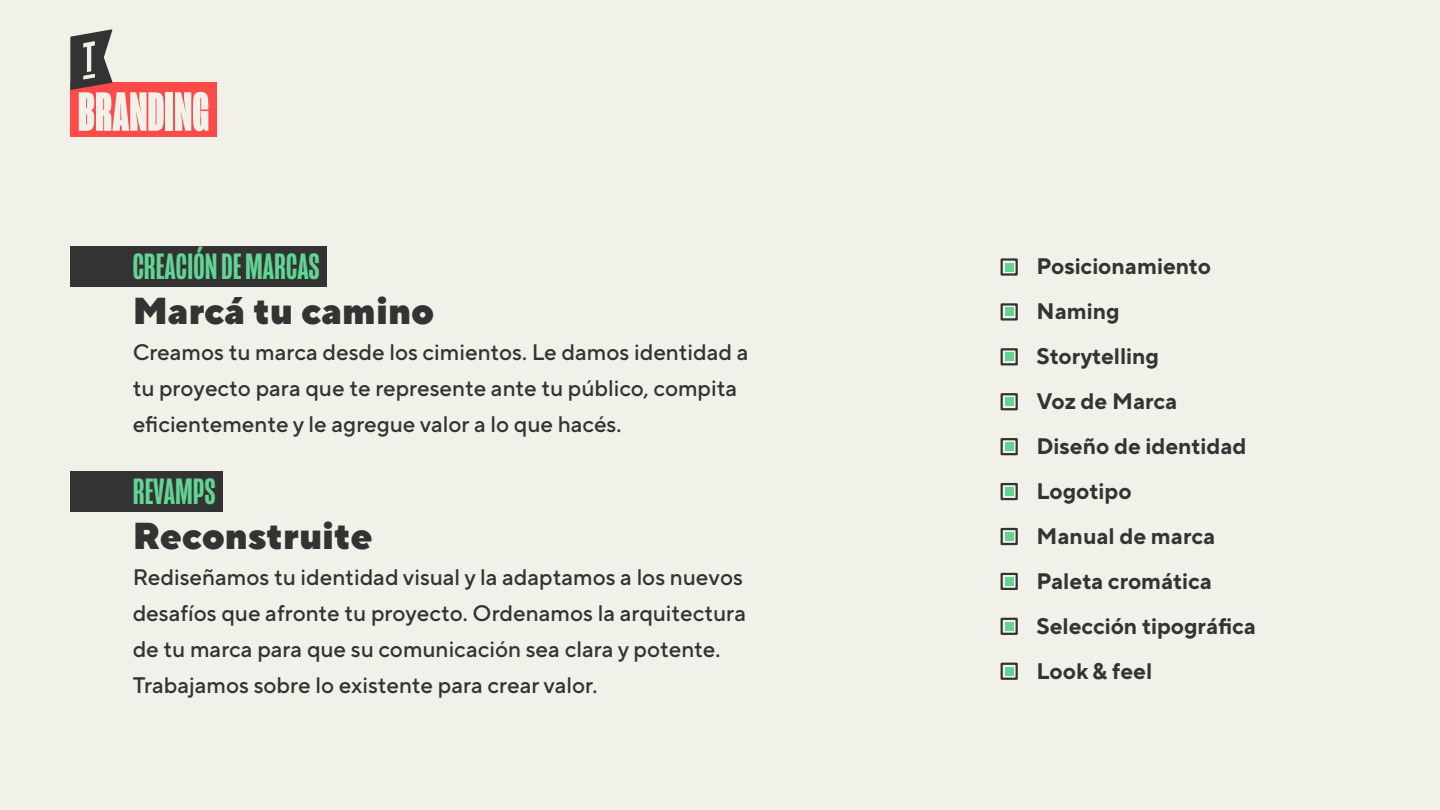
<style>
.page{position:relative;width:1440px;height:810px;background:#f2f1e9}
.page>*{position:absolute;margin:0;border:0;box-sizing:border-box;transform-origin:0 0}
.t1{font:900 56.55px "Mongoose";color:#f2f1e9}
.t2{font:900 37.5px "TT Norms Pro";color:#333}
.t3{font:500 37.5px "Mongoose";color:#62d493}
.t4{font:500 22.5px/36px "TT Norms Pro";color:#333}
.t5{font:700 22.5px/45px "TT Norms Pro";color:#333}
</style>
<div class="page">
<div style="left:70px;top:471px;width:153px;height:41px;background:#333"></div>
<div style="left:70px;top:246px;width:257px;height:41px;background:#333"></div>
<div style="left:1001px;top:303px;width:17px;height:18px;border:2px solid #333"></div>
<div style="left:1005px;top:308px;width:8px;height:8px;background:#62d493"></div>
<div style="left:1001px;top:348px;width:17px;height:17px;border:2px solid #333"></div>
<div style="left:1005px;top:353px;width:8px;height:8px;background:#62d493"></div>
<div style="left:1001px;top:393px;width:17px;height:17px;border:2px solid #333"></div>
<div style="left:1005px;top:397px;width:8px;height:9px;background:#62d493"></div>
<div style="left:1001px;top:438px;width:17px;height:17px;border:2px solid #333"></div>
<div style="left:1005px;top:442px;width:8px;height:9px;background:#62d493"></div>
<div style="left:1001px;top:483px;width:17px;height:17px;border:2px solid #333"></div>
<div style="left:1005px;top:487px;width:8px;height:9px;background:#62d493"></div>
<div style="left:1001px;top:528px;width:17px;height:17px;border:2px solid #333"></div>
<div style="left:1005px;top:532px;width:8px;height:9px;background:#62d493"></div>
<div style="left:1001px;top:573px;width:17px;height:17px;border:2px solid #333"></div>
<div style="left:1005px;top:577px;width:8px;height:9px;background:#62d493"></div>
<div style="left:1001px;top:618px;width:17px;height:17px;border:2px solid #333"></div>
<div style="left:1005px;top:622px;width:8px;height:9px;background:#62d493"></div>
<div style="left:1001px;top:258px;width:17px;height:18px;border:2px solid #333"></div>
<div style="left:1005px;top:263px;width:8px;height:8px;background:#62d493"></div>
<div style="left:1001px;top:663px;width:17px;height:17px;border:2px solid #333"></div>
<div style="left:1005px;top:667px;width:8px;height:9px;background:#62d493"></div>
<div style="left:70px;top:82px;width:146px;height:55px;background:#fe4b49"></div>
<svg style="left:70px;top:29px;width:43px;height:61px"></svg>
<h1 class="t1" style="left:78px;top:80px;width:133px">BRANDING</h1>
<h2 class="t3" style="left:133px;top:245px;width:189px">CREACIÓN DE MARCAS</h2>
<h2 class="t2" style="left:133px;top:286px;width:303px">Marcá tu camino</h2>
<p class="t4" style="left:133px;top:334px;width:617px">Creamos tu marca desde los cimientos. Le damos identidad a tu proyecto para que te represente ante tu público, compita eficientemente y le agregue valor a lo que hacés.</p>
<h2 class="t3" style="left:133px;top:470px;width:84px">REVAMPS</h2>
<h2 class="t2" style="left:133px;top:511px;width:241px">Reconstruite</h2>
<p class="t4" style="left:133px;top:559px;width:615px">Rediseñamos tu identidad visual y la adaptamos a los nuevos desafíos que afronte tu proyecto. Ordenamos la arquitectura de tu marca para que su comunicación sea clara y potente.<br>Trabajamos sobre lo existente para crear valor.</p>
<p class="t5" style="left:1037px;top:242px;width:221px">Posicionamiento<br>Naming<br>Storytelling<br>Voz de Marca<br>Diseño de identidad<br>Logotipo<br>Manual de marca<br>Paleta cromática<br>Selección tipográfica<br>Look &amp; feel</p>
</div>
